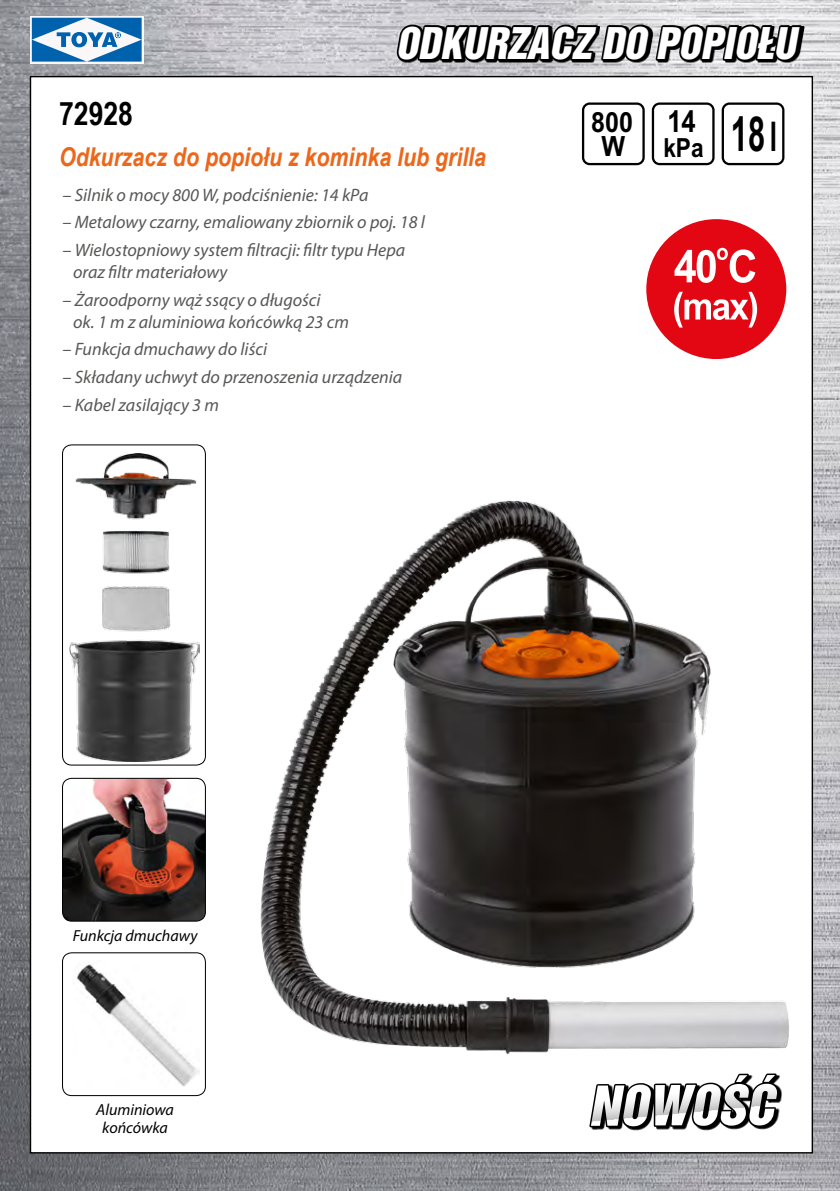
<style>
.page{position:relative;width:840px;height:1191px;background:#fff}
.page>*{position:absolute;margin:0;border:0;box-sizing:border-box;transform-origin:0 0}
.t1{font:italic 50.4px "Switzerland Inserat";color:#fff}
.t2{font:700 48.4px "Arial";color:#000;scale:.64 1}
.t3{font:italic 40px "Switzerland Inserat";color:#fff}
.t4{font:700 32.4px "Arial Narrow";color:#000}
.t5{font:700 30.4px "Arial";color:#000;scale:.84 1}
.t6{font:700 27.8px/24px "Arial";color:#000;text-align:center;scale:.9 1}
.t7{font:700 26.4px "Arial";color:#000;scale:.86 1}
.t8{font:italic 700 26px "Arial Narrow";color:#ec671a}
.t9{font:italic 18px/22px "Myriad Pro";color:#575756}
.t10{font:italic 16px/18px "Myriad Pro";color:#000;text-align:center}
.s1{font-size:41px}
</style>
<div class="page">
<img style="left:0;top:0;width:839px;height:1191px">
<div style="left:30px;top:77px;width:781px;height:1075px;background:#fff"></div>
<svg style="left:392px;top:22px;width:411px;height:41px;background:#2a2a2b"></svg>
<div style="left:30px;top:16px;width:114px;height:47px;background:linear-gradient(to bottom,#f9f7f8,#f9f7f8)"></div>
<svg style="left:32px;top:18px;width:109px;height:44px"></svg>
<svg style="left:581px;top:102px;width:63px;height:63px"></svg>
<svg style="left:721px;top:102px;width:63px;height:63px"></svg>
<svg style="left:651px;top:102px;width:63px;height:63px"></svg>
<img style="left:260px;top:477px;width:552px;height:592px">
<img style="left:62px;top:778px;width:143px;height:143px">
<div style="left:62px;top:778px;width:144px;height:143px;border:1px solid #000;border-radius:9px"></div>
<div style="left:62px;top:952px;width:144px;height:144px;border:1px solid #000;border-radius:9px"></div>
<img style="left:76px;top:964px;width:124px;height:122px">
<div style="left:62px;top:444px;width:144px;height:321px;border:1px solid #000;border-radius:9px"></div>
<svg style="left:587px;top:1073px;width:196px;height:102px"></svg>
<div style="left:646px;top:219px;width:139px;height:140px;background:#e30613;border-radius:50%"></div>
<svg style="left:674px;top:248px;width:82px;height:79px"></svg>
<img style="left:70px;top:453px;width:129px;height:308px">
<h3 class="t3" style="left:395px;top:18px;width:410px">ODKURZACZ DO POPIOŁU</h3>
<h3 class="t4" style="left:59px;top:89px;width:75px">72928</h3>
<h3 class="t8" style="left:59px;top:138px;width:428px">Odkurzacz do popiołu z kominka lub grilla</h3>
<p class="t9" style="left:62px;top:183px;width:307px">– Silnik o mocy 800 W, podciśnienie: 14 kPa</p>
<p class="t9" style="left:62px;top:211px;width:364px">– Metalowy czarny, emaliowany zbiornik o poj. 18 l</p>
<p class="t9" style="left:73px;top:239px;width:333px;text-indent:-11px">– Wielostopniowy system filtracji: filtr typu Hepa oraz filtr materiałowy</p>
<p class="t9" style="left:73px;top:288px;width:277px;text-indent:-11px">– Żaroodporny wąż ssący o długości<br>ok. 1 m z aluminiowa końcówką 23 cm</p>
<p class="t9" style="left:62px;top:338px;width:206px">– Funkcja dmuchawy do liści</p>
<p class="t9" style="left:62px;top:366px;width:341px">– Składany uchwyt do przenoszenia urządzenia</p>
<p class="t9" style="left:62px;top:393px;width:158px">– Kabel zasilający 3 m</p>
<h3 class="t5" style="left:667px;top:104px;width:35px">14</h3>
<h3 class="t7" style="left:663px;top:132px;width:48px">kPa</h3>
<h3 class="t6" style="left:590px;top:110px;width:48px">800<br>W</h3>
<h2 class="t2" style="left:730px;top:106px;width:74px">18<span class="s1">l</span></h2>
<p class="t10" style="left:73px;top:926px;width:126px">Funkcja dmuchawy</p>
<p class="t10" style="left:96px;top:1100px;width:79px">Aluminiowa końcówka</p>
<h1 class="t1" style="left:588px;top:1074px;width:197px">NOWOŚĆ</h1>
</div>
